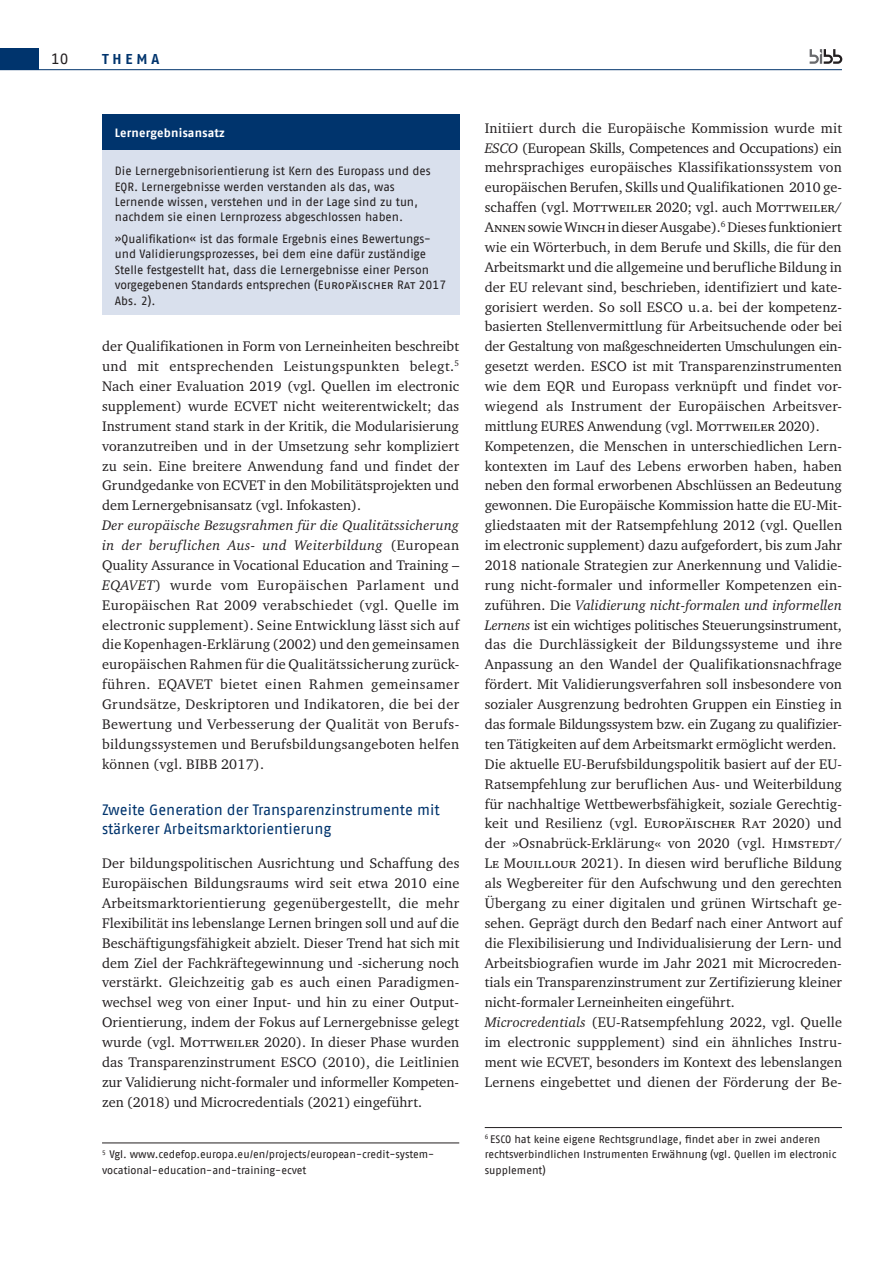
<style>
.page{position:relative;width:893px;height:1263px;background:#fff}
.page>*{position:absolute;margin:0;border:0;box-sizing:border-box;transform-origin:0 0}
.Titel_H3_Subhead-2{font:15px/19.8px "Fago Pro";letter-spacing:-.005em;color:#00346d}
.t1{font:15px "Fago Pro";color:#231f20}
.Grundschrift{font:14.25px/19.8px "Charter ITC Pro";letter-spacing:.005em;color:#231f20;text-align:justify}
.t2{font:700 14.25px "Fago Pro";letter-spacing:.27em;color:#00346d}
.Infokästen_Grundschrift{font:12px/15.3px "Fago Pro";letter-spacing:-.005em;color:#231f20}
.Infokasten_Uberschrift{font:700 12px "Fago Pro";letter-spacing:.015em;color:#fff}
.Fußnote{font:10.8px/15.5px "Fago Pro";letter-spacing:-.005em;color:#231f20}
.s1{font-style:italic}
</style>
<div class="page">
<hr style="left:0;top:69px;width:842px;height:1px;background:#00346d">
<div style="left:0;top:48px;width:38px;height:22px;background:#00346d"></div>
<svg style="left:810px;top:49px;width:32px;height:15px"></svg>
<hr style="left:102px;top:1143px;width:357px;height:1px;background:#231f20">
<hr style="left:485px;top:1127px;width:357px;height:1px;background:#231f20">
<div style="left:102px;top:115px;width:357px;height:35px;background:#00346d"></div>
<div style="left:102px;top:150px;width:357px;height:164px;background:#d9e0ed"></div>
<p class="t1" style="left:51px;top:50px;width:19px">10</p>
<p class="t2" style="left:102px;top:50px;width:59px">THEMA</p>
<p class="Infokasten_Uberschrift" style="left:115px;top:126px;width:111px">Lernergebnisansatz</p>
<p class="Infokästen_Grundschrift" style="left:115px;top:163px;width:318px">Die Lernergebnisorientierung ist Kern des Europass und des EQR. Lernergebnisse werden verstanden als das, was Lernende wissen, verstehen und in der Lage sind zu tun, nachdem sie einen Lernprozess abgeschlossen haben.</p>
<p class="Infokästen_Grundschrift" style="left:115px;top:231px;width:333px">»Qualifikation« ist das formale Ergebnis eines Bewertungs&shy;und Validierungsprozesses, bei dem eine dafür zuständige Stelle festgestellt hat, dass die Lernergebnisse einer Person vorgegebenen Standards entsprechen (Europäischer Rat 2017<br>Abs. 2).</p>
<p class="Grundschrift" style="left:102px;top:336px;width:359px">der Qualifikationen in Form von Lerneinheiten beschreibt und mit entsprechenden Leistungspunkten belegt.<sup>5<br></sup>Nach einer Evaluation 2019 (vgl. Quellen im electronic supplement) wurde ECVET nicht weiterentwickelt; das Instrument stand stark in der Kritik, die Modularisierung voranzutreiben und in der Umsetzung sehr kompliziert zu sein. Eine breitere Anwendung fand und findet der Grundgedanke von ECVET in den Mobilitätsprojekten und dem Lernergebnisansatz (vgl. Infokasten).</p>
<p class="Grundschrift" style="left:102px;top:515px;width:359px"><span class="s1">Der europäische Bezugsrahmen für die Qualitätssicherung in der beruflichen Aus- und Weiterbildung</span> (European Quality Assurance in Vocational Education and Training – <span class="s1">EQAVET</span>) wurde vom Europäischen Parlament und Europäischen Rat 2009 verabschiedet (vgl. Quelle im electronic supplement). Seine Entwicklung lässt sich auf die Kopenhagen-Erklärung (2002) und den gemeinsamen europäischen Rahmen für die Qualitätssicherung zurück&shy;führen. EQAVET bietet einen Rahmen gemeinsamer Grundsätze, Deskriptoren und Indikatoren, die bei der Bewertung und Verbesserung der Qualität von Berufs&shy;bildungssystemen und Berufsbildungsangeboten helfen können (vgl. BIBB 2017).</p>
<h3 class="Titel_H3_Subhead-2" style="left:102px;top:799px;width:339px">Zweite Generation der Transparenzinstrumente mit stärkerer Arbeitsmarktorientierung</h3>
<p class="Grundschrift" style="left:102px;top:853px;width:359px">Der bildungspolitischen Ausrichtung und Schaffung des Europäischen Bildungsraums wird seit etwa 2010 eine Arbeitsmarktorientierung gegenübergestellt, die mehr Flexibilität ins lebenslange Lernen bringen soll und auf die Beschäftigungsfähigkeit abzielt. Dieser Trend hat sich mit dem Ziel der Fachkräftegewinnung und -sicherung noch verstärkt. Gleichzeitig gab es auch einen Paradigmen&shy;wechsel weg von einer Input- und hin zu einer Output-Orientierung, indem der Fokus auf Lernergebnisse gelegt wurde (vgl. Mottweiler 2020). In dieser Phase wurden das Transparenzinstrument ESCO (2010), die Leitlinien zur Validierung nicht-formaler und informeller Kompeten&shy;zen (2018) und Microcredentials (2021) eingeführt.</p>
<p class="Fußnote" style="left:102px;top:1147px;width:334px"><sup>5</sup> Vgl. www.cedefop.europa.eu/en/projects/european-credit-system&shy;vocational-education-and-training-ecvet</p>
<p class="Grundschrift" style="left:485px;top:118px;width:359px">Initiiert durch die Europäische Kommission wurde mit <span class="s1">ESCO</span> (European Skills, Competences and Occupations) ein mehrsprachiges europäisches Klassifikationssystem von europäischen Berufen, Skills und Qualifikationen 2010 ge&shy;schaffen (vgl. Mottweiler 2020; vgl. auch Mottweiler/ Annen sowie Winch in dieser Ausgabe).<sup>6</sup> Dieses funktioniert wie ein Wörterbuch, in dem Berufe und Skills, die für den Arbeitsmarkt und die allgemeine und berufliche Bildung in der EU relevant sind, beschrieben, identifiziert und kate&shy;gorisiert werden. So soll ESCO u. a. bei der kompetenz&shy;basierten Stellenvermittlung für Arbeitsuchende oder bei der Gestaltung von maßgeschneiderten Umschulungen ein&shy;gesetzt werden. ESCO ist mit Transparenzinstrumenten wie dem EQR und Europass verknüpft und findet vor&shy;wiegend als Instrument der Europäischen Arbeitsver&shy;mittlung EURES Anwendung (vgl. Mottweiler 2020).</p>
<p class="Grundschrift" style="left:485px;top:436px;width:359px">Kompetenzen, die Menschen in unterschiedlichen Lern&shy;kontexten im Lauf des Lebens erworben haben, haben neben den formal erworbenen Abschlüssen an Bedeutung gewonnen. Die Europäische Kommission hatte die EU-Mit&shy;gliedstaaten mit der Ratsempfehlung 2012 (vgl. Quellen im electronic supplement) dazu aufgefordert, bis zum Jahr 2018 nationale Strategien zur Anerkennung und Validie&shy;rung nicht-formaler und informeller Kompetenzen ein&shy;zuführen. Die <span class="s1">Validierung nicht-formalen und informellen Lernens</span> ist ein wichtiges politisches Steuerungsinstrument, das die Durchlässigkeit der Bildungssysteme und ihre Anpassung an den Wandel der Qualifikationsnachfrage fördert. Mit Validierungsverfahren soll insbesondere von sozialer Ausgrenzung bedrohten Gruppen ein Einstieg in das formale Bildungssystem bzw. ein Zugang zu qualifizier&shy;ten Tätigkeiten auf dem Arbeitsmarkt ermöglicht werden.</p>
<p class="Grundschrift" style="left:485px;top:754px;width:359px">Die aktuelle EU-Berufsbildungspolitik basiert auf der EU-Ratsempfehlung zur beruflichen Aus- und Weiterbildung für nachhaltige Wettbewerbsfähigkeit, soziale Gerechtig&shy;keit und Resilienz (vgl. Europäischer Rat 2020) und der »Osnabrück-Erklärung« von 2020 (vgl. Himstedt/ Le Mouillour 2021). In diesen wird berufliche Bildung als Wegbereiter für den Aufschwung und den gerechten Übergang zu einer digitalen und grünen Wirtschaft ge&shy;sehen. Geprägt durch den Bedarf nach einer Antwort auf die Flexibilisierung und Individualisierung der Lern- und Arbeitsbiografien wurde im Jahr 2021 mit Microcreden&shy;tials ein Transparenzinstrument zur Zertifizierung kleiner nicht-formaler Lerneinheiten eingeführt.</p>
<p class="Grundschrift" style="left:485px;top:1012px;width:359px"><span class="s1">Microcredentials</span> (EU-Ratsempfehlung 2022, vgl. Quelle im electronic suppplement) sind ein ähnliches Instru&shy;ment wie ECVET, besonders im Kontext des lebenslangen Lernens eingebettet und dienen der Förderung der Be-</p>
<p class="Fußnote" style="left:485px;top:1131px;width:353px"><sup>6</sup> ESCO hat keine eigene Rechtsgrundlage, findet aber in zwei anderen rechtsverbindlichen Instrumenten Erwähnung (vgl. Quellen im electronic supplement)</p>
</div>
